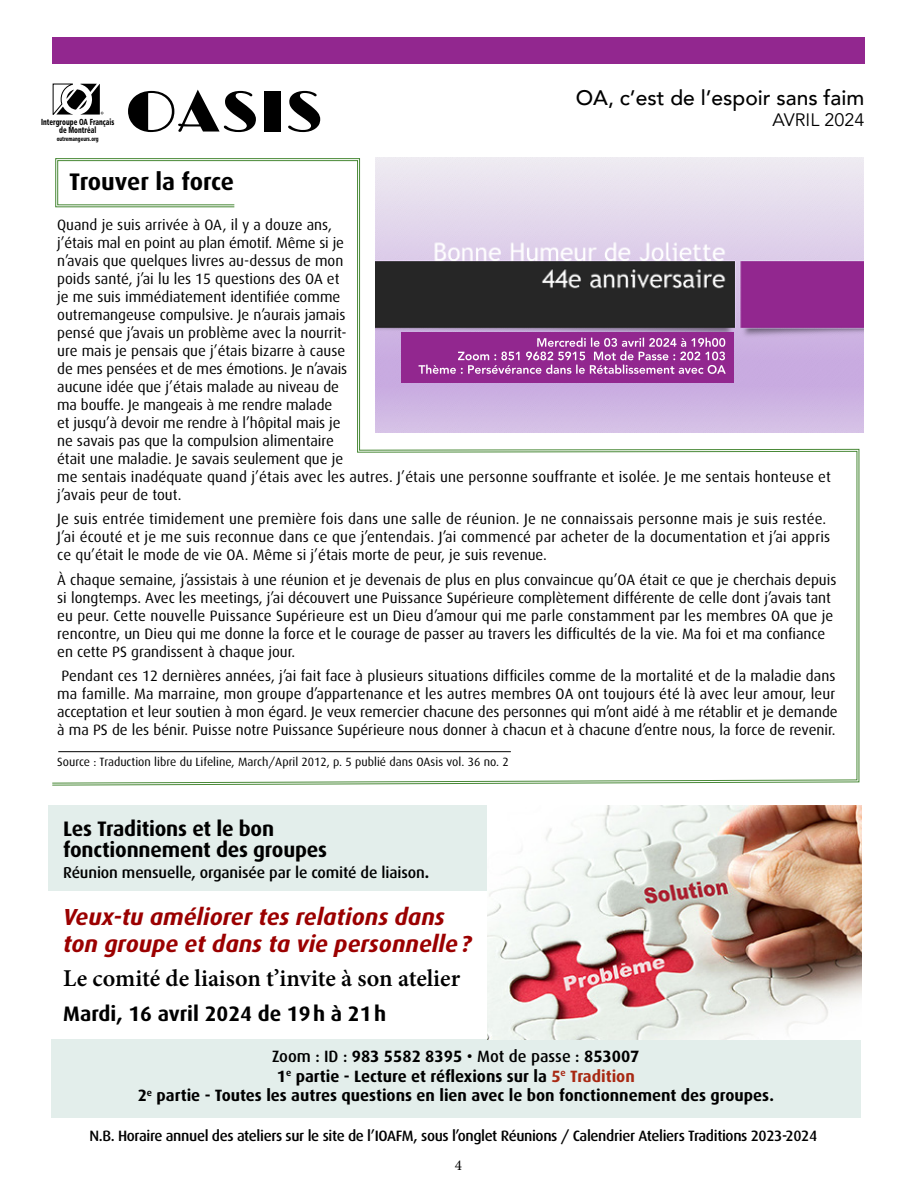
<style>
.page{position:relative;width:918px;height:1188px;background:#fff}
.page>*{position:absolute;margin:0;border:0;box-sizing:border-box;transform-origin:0 0}
.t1{font:58.05px "Limelight";color:#000;scale:1.12 1}
.t2{font:600 24.15px "Minion Pro";color:#000}
.t3{font:700 24px "Dax";letter-spacing:-.01em;color:#000}
.t4{font:italic 700 23.25px/26.1px "Dax";color:#9b0000}
.t5{font:700 21px/21px "Dax";letter-spacing:-.01em;color:#000}
.t6{font:500 21px "Avenir";color:#000}
.t7{font:18px "Avenir";color:#000}
.t8{font:700 16.35px/19.6px "Dax";color:#000;text-align:center}
.t9{font:500 15.75px "Dax";letter-spacing:-.01em;color:#000}
.t10{font:15px/18px "Dax";color:#000}
.t11{font:500 15px "Dax";letter-spacing:-.025em;color:#000}
.t12{font:15px "Minion Pro";color:#000}
.t13{font:12px "Dax";color:#000}
.t14{font:900 condensed 8.7px "Frutiger";color:#000;scale:.77 1}
.t15{font:900 condensed 6.3px "Frutiger";color:#000;scale:.77 1}
.s1{font-weight:700}
.s2{font-weight:500}
.s3{color:#a82812}
</style>
<div class="page">
<svg style="left:52px;top:158px;width:808px;height:628px"></svg>
<svg style="left:53px;top:84px;width:50px;height:31px"></svg>
<div style="left:52px;top:37px;width:812px;height:27px;background:#92278f"></div>
<div style="left:51px;top:1039px;width:810px;height:79px;background:#e3eeeb"></div>
<div style="left:48px;top:805px;width:813px;height:86px;background:#e3eeeb"></div>
<img style="left:488px;top:806px;width:373px;height:233px">
<img style="left:376px;top:157px;width:488px;height:275px">
<div style="left:402px;top:332px;width:332px;height:51px;background:#92278f"></div>
<svg style="left:419px;top:338px;width:307px;height:36px"></svg>
<hr style="left:58px;top:751px;width:453px;height:1px;background:#000">
<h3 class="t6" style="left:576px;top:79px;width:290px">OA, c’est de l’espoir sans faim</h3>
<h1 class="t1" style="left:125px;top:79px;width:179px">OASIS</h1>
<h3 class="t3" style="left:69px;top:168px;width:166px">Trouver la force</h3>
<p class="t14" style="left:41px;top:116px;width:97px">Intergroupe OA Français</p>
<p class="t7" style="left:772px;top:109px;width:93px">AVRIL 2024</p>
<p class="t14" style="left:59px;top:125px;width:50px">de Montréal</p>
<p class="t15" style="left:57px;top:135px;width:56px">outremangeurs.org</p>
<p class="t10" style="left:57px;top:216px;width:775px">Quand je suis arrivée à OA, il y a douze ans,<br>j’étais mal en point au plan émotif. Même si je<br>n’avais que quelques livres au-dessus de mon<br>poids santé, j’ai lu les 15 questions des OA et<br>je me suis immédiatement identifiée comme<br>outremangeuse compulsive. Je n’aurais jamais<br>pensé que j’avais un problème avec la nourrit-<br>ure mais je pensais que j’étais bizarre à cause<br>de mes pensées et de mes émotions. Je n’avais<br>aucune idée que j’étais malade au niveau de<br>ma bouffe. Je mangeais à me rendre malade<br>et jusqu’à devoir me rendre à l’hôpital mais je<br>ne savais pas que la compulsion alimentaire<br>était une maladie. Je savais seulement que je<br>me sentais inadéquate quand j’étais avec les autres. J’étais une personne souffrante et isolée. Je me sentais honteuse et j’avais peur de tout.</p>
<p class="t10" style="left:57px;top:510px;width:775px">Je suis entrée timidement une première fois dans une salle de réunion. Je ne connaissais personne mais je suis restée.<br>J’ai écouté et je me suis reconnue dans ce que j’entendais. J’ai commencé par acheter de la documentation et j’ai appris ce qu’était le mode de vie OA. Même si j’étais morte de peur, je suis revenue.</p>
<p class="t10" style="left:57px;top:571px;width:781px">À chaque semaine, j’assistais à une réunion et je devenais de plus en plus convaincue qu’OA était ce que je cherchais depuis si longtemps. Avec les meetings, j’ai découvert une Puissance Supérieure complètement différente de celle dont j’avais tant eu peur. Cette nouvelle Puissance Supérieure est un Dieu d’amour qui me parle constamment par les membres OA que je rencontre, un Dieu qui me donne la force et le courage de passer au travers les difficultés de la vie. Ma foi et ma confiance en cette PS grandissent à chaque jour.</p>
<p class="t10" style="left:57px;top:667px;width:782px">Pendant ces 12 dernières années, j’ai fait face à plusieurs situations difficiles comme de la mortalité et de la maladie dans ma famille. Ma marraine, mon groupe d’appartenance et les autres membres OA ont toujours été là avec leur amour, leur acceptation et leur soutien à mon égard. Je veux remercier chacune des personnes qui m’ont aidé à me rétablir et je demande à ma PS de les bénir. Puisse notre Puissance Supérieure nous donner à chacun et à chacune d’entre nous, la force de revenir.</p>
<p class="t13" style="left:57px;top:756px;width:453px">Source : Traduction libre du Lifeline, March/April 2012, p. 5 publié dans OAsis vol. 36 no. 2</p>
<h3 class="t5" style="left:63px;top:818px;width:266px">Les Traditions et le bon fonctionnement des groupes</h3>
<p class="t9" style="left:63px;top:863px;width:367px">Réunion mensuelle, organisée par le comité de liaison<span class="s1">.</span></p>
<h3 class="t4" style="left:63px;top:904px;width:410px">Veux-tu améliorer tes relations dans ton groupe et dans ta vie personnelle?</h3>
<h2 class="t2" style="left:63px;top:961px;width:399px">Le comité de liaison t’invite à son atelier</h2>
<h3 class="t5" style="left:63px;top:1003px;width:325px">Mardi, 16 avril 2024 de 19h à 21h</h3>
<p class="t8" style="left:138px;top:1047px;width:638px"><span class="s2">Zoom : ID :</span> 983 5582 8395 <span class="s2">• Mot de passe :</span> 853007<br>1<sup>e</sup> partie - Lecture et réflexions sur la <span class="s3">5</span><sup>e</sup> <span class="s3">Tradition<br></span>2<sup>e</sup> partie - Toutes les autres questions en lien avec le bon fonctionnement des groupes.</p>
<p class="t11" style="left:90px;top:1128px;width:729px">N.B. Horaire annuel des ateliers sur le site de l’IOAFM, sous l’onglet Réunions / Calendrier Ateliers Traditions 2023-2024</p>
<p class="t12" style="left:455px;top:1155px;width:9px">4</p>
</div>
